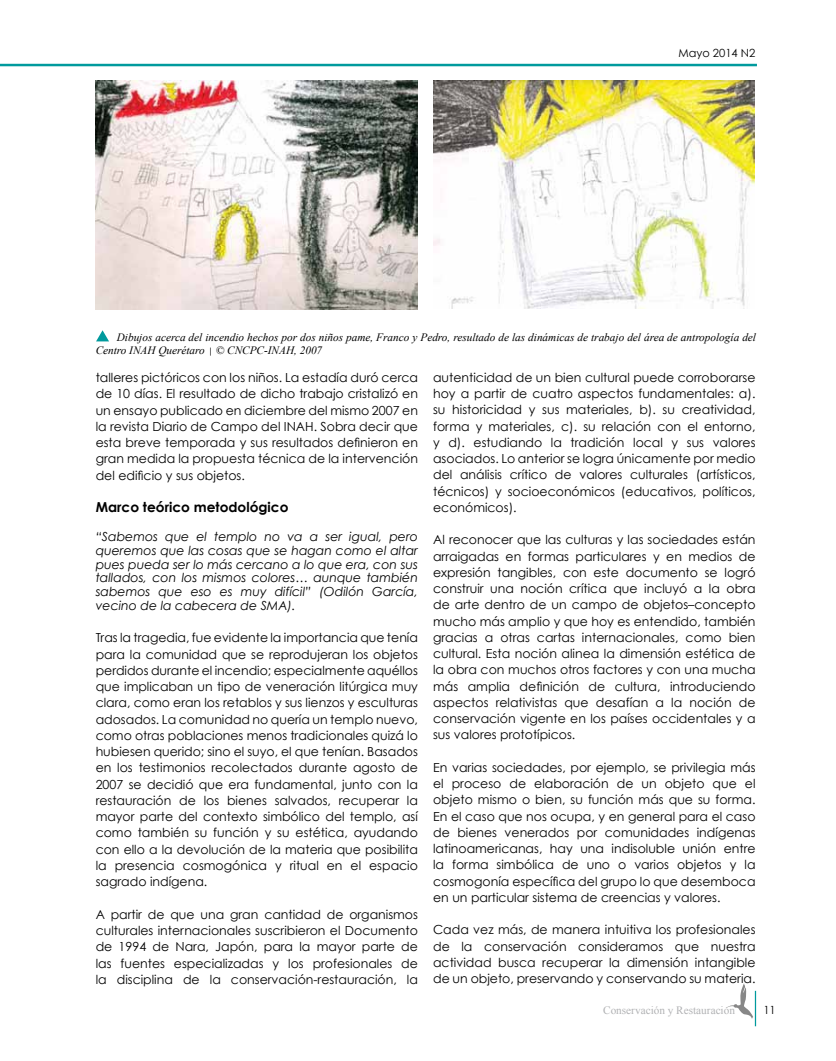
<style>
.page{position:relative;width:836px;height:1061px;background:#fff}
.page>*{position:absolute;margin:0;border:0;box-sizing:border-box;transform-origin:0 0}
.t1{font:700 13.75px "Century Gothic";color:#000}
.t2{font:12.5px/16.2px "Century Gothic";color:#000;text-align:justify}
.t3{font:italic 12.5px/13.8px "Century Gothic";color:#000;text-align:justify}
.t4{font:italic 11.25px/13.5px "Times New Roman";color:#000}
.t5{font:11.25px "Times New Roman";color:#b1b2b4}
.t6{font:11.25px "Century Gothic";color:#000}
.s1{font-family:"Century Gothic";font-style:normal;font-size:8.75px}
</style>
<div class="page">
<hr style="left:755px;top:991px;width:1px;height:35px;background:#009a9d">
<hr style="left:0;top:64px;width:757px;height:2px;background:#009a9d">
<svg style="left:726px;top:983px;width:27px;height:36px"></svg>
<img style="left:96px;top:80px;width:322px;height:229px">
<img style="left:433px;top:80px;width:322px;height:228px">
<svg style="left:96px;top:330px;width:13px;height:11px"></svg>
<p class="t6" style="left:678px;top:46px;width:79px">Mayo 2014 N2</p>
<p class="t4" style="left:96px;top:330px;width:662px;text-indent:21px">Dibujos acerca del incendio hechos por dos niños pame, Franco y Pedro, resultado de las dinámicas de trabajo del área de antropología del<br>Centro INAH Querétaro <span class="s1">|</span> © CNCPC-INAH, 2007</p>
<p class="t2" style="left:96px;top:369px;width:324px">talleres pictóricos con los niños. La estadía duró cerca de 10 días. El resultado de dicho trabajo cristalizó en un ensayo publicado en diciembre del mismo 2007 en la revista Diario de Campo del INAH. Sobra decir que esta breve temporada y sus resultados definieron en gran medida la propuesta técnica de la intervención del edificio y sus objetos.</p>
<p class="t1" style="left:96px;top:499px;width:194px">Marco teórico metodológico</p>
<p class="t3" style="left:96px;top:530px;width:324px">“Sabemos que el templo no va a ser igual, pero queremos que las cosas que se hagan como el altar pues pueda ser lo más cercano a lo que era, con sus tallados, con los mismos colores… aunque también sabemos que eso es muy difícil” (Odilón García, vecino de la cabecera de SMA).</p>
<p class="t2" style="left:96px;top:630px;width:324px">Tras la tragedia, fue evidente la importancia que tenía para la comunidad que se reprodujeran los objetos perdidos durante el incendio; especialmente aquéllos que implicaban un tipo de veneración litúrgica muy clara, como eran los retablos y sus lienzos y esculturas adosados. La comunidad no quería un templo nuevo, como otras poblaciones menos tradicionales quizá lo hubiesen querido; sino el suyo, el que tenían. Basados en los testimonios recolectados durante agosto de 2007 se decidió que era fundamental, junto con la restauración de los bienes salvados, recuperar la mayor parte del contexto simbólico del templo, así como también su función y su estética, ayudando con ello a la devolución de la materia que posibilita la presencia cosmogónica y ritual en el espacio sagrado indígena.</p>
<p class="t2" style="left:96px;top:906px;width:324px">A partir de que una gran cantidad de organismos culturales internacionales suscribieron el Documento de 1994 de Nara, Japón, para la mayor parte de las fuentes especializadas y los profesionales de la disciplina de la conservación-restauración, la</p>
<p class="t2" style="left:433px;top:369px;width:324px">autenticidad de un bien cultural puede corroborarse hoy a partir de cuatro aspectos fundamentales: a). su historicidad y sus materiales, b). su creatividad, forma y materiales, c). su relación con el entorno, y d). estudiando la tradición local y sus valores asociados. Lo anterior se logra únicamente por medio del análisis crítico de valores culturales (artísticos, técnicos) y socioeconómicos (educativos, políticos, económicos).</p>
<p class="t2" style="left:433px;top:531px;width:324px">Al reconocer que las culturas y las sociedades están arraigadas en formas particulares y en medios de expresión tangibles, con este documento se logró construir una noción crítica que incluyó a la obra de arte dentro de un campo de objetos–concepto mucho más amplio y que hoy es entendido, también gracias a otras cartas internacionales, como bien cultural. Esta noción alinea la dimensión estética de la obra con muchos otros factores y con una mucha más amplia definición de cultura, introduciendo aspectos relativistas que desafían a la noción de conservación vigente en los países occidentales y a sus valores prototípicos.</p>
<p class="t2" style="left:433px;top:759px;width:324px">En varias sociedades, por ejemplo, se privilegia más el proceso de elaboración de un objeto que el objeto mismo o bien, su función más que su forma.<br>En el caso que nos ocupa, y en general para el caso de bienes venerados por comunidades indígenas latinoamericanas, hay una indisoluble unión entre la forma simbólica de uno o varios objetos y la cosmogonía específica del grupo lo que desemboca en un particular sistema de creencias y valores.</p>
<p class="t2" style="left:433px;top:921px;width:324px">Cada vez más, de manera intuitiva los profesionales de la conservación consideramos que nuestra actividad busca recuperar la dimensión intangible de un objeto, preservando y conservando su materia.</p>
<p class="t5" style="left:603px;top:1003px;width:133px">Conservación y Restauracion</p>
<p class="t6" style="left:763px;top:1003px;width:14px">11</p>
</div>
